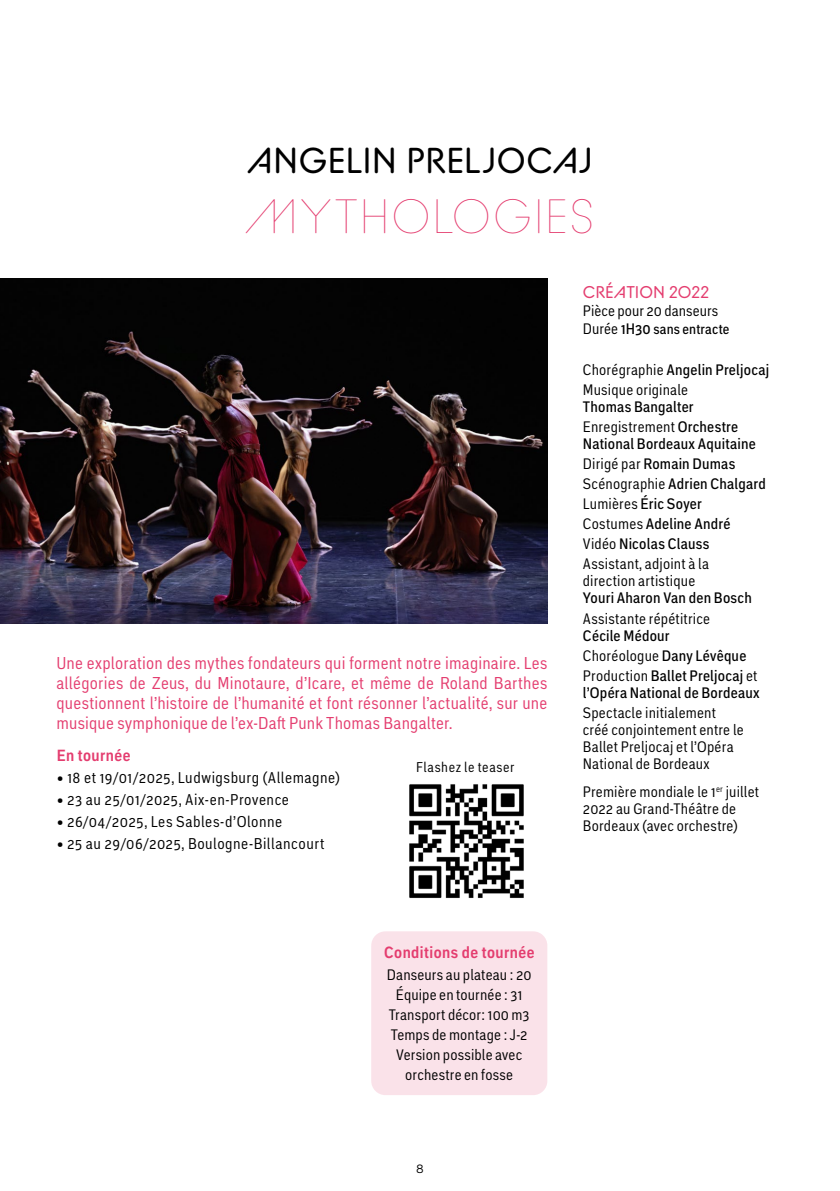
<style>
.page{position:relative;width:840px;height:1191px;background:#fff}
.page>*{position:absolute;margin:0;border:0;box-sizing:border-box;transform-origin:0 0}
.t1{font:48px "BC Alphapipe TSB";letter-spacing:.06em;color:#e43d6f}
.t2{font:36px "BC Alphapipe RB";letter-spacing:.02em;color:#000}
.t3{font:condensed 17px/20px "Embarcadero MVB Pro";letter-spacing:.015em;color:#e43d6f;text-align:justify}
.t4{font:17px "BC Alphapipe RB";letter-spacing:.02em;color:#e43d6f}
.t5{font:700 condensed 16px "Embarcadero MVB Pro";letter-spacing:.03em;color:#e43d6f}
.t6{font:condensed 15.4px "Embarcadero MVB Pro";letter-spacing:.03em;color:#000}
.t7{font:condensed 15px/20px "Embarcadero MVB Pro";letter-spacing:.015em;color:#000}
.t8{font:500 condensed 15px/20px "Embarcadero MVB Pro";letter-spacing:.015em;color:#000}
.t9{font:500 condensed 14px "Embarcadero MVB Pro";letter-spacing:.01em;color:#000}
.t10{font:condensed 14px "Embarcadero MVB Pro";letter-spacing:.04em;color:#000}
.t11{font:300 12px "Interstate";color:#000}
.s1{font-weight:400;font-size:15px}
.s2{font-size:15px}
.s3{font-weight:500}
.s4{font-weight:400}
</style>
<div class="page">
<img style="left:409px;top:784px;width:115px;height:114px">
<img style="left:0;top:278px;width:547px;height:345px">
<div style="left:371px;top:931px;width:176px;height:164px;background:#fae2e9;border-radius:14px"></div>
<h2 class="t2" style="left:247px;top:138px;width:346px">ANGELIN PRELJOCAJ</h2>
<h1 class="t1" style="left:245px;top:187px;width:350px">MYTHOLOGIES</h1>
<p class="t3" style="left:56px;top:652px;width:492px">Une exploration des mythes fondateurs qui forment notre imaginaire. Les allégories de Zeus, du Minotaure, d’Icare, et même de Roland Barthes questionnent l’histoire de l’humanité et font résonner l’actualité, sur une musique symphonique de l’ex-Daft Punk Thomas Bangalter.</p>
<p class="t10" style="left:416px;top:757px;width:100px">Flashez le teaser</p>
<p class="t5" style="left:57px;top:744px;width:75px">En tournée</p>
<p class="t6" style="left:57px;top:767px;width:284px">• 18 et 19/01/2025, Ludwigsburg (Allemagne)</p>
<p class="t6" style="left:57px;top:789px;width:234px">• 23 au 25/01/2025, Aix-en-Provence</p>
<p class="t6" style="left:57px;top:811px;width:227px">• 26/04/2025, Les Sables-d’Olonne</p>
<p class="t6" style="left:57px;top:833px;width:269px">• 25 au 29/06/2025, Boulogne-Billancourt</p>
<p class="t4" style="left:582px;top:282px;width:128px">CRÉATION 2022</p>
<p class="t7" style="left:582px;top:301px;width:137px">Pièce pour 20 danseurs</p>
<p class="t9" style="left:582px;top:320px;width:148px"><span class="s1">Durée</span> <span class="s2">1H30</span> sans entracte</p>
<p class="t7" style="left:582px;top:359px;width:188px">Chorégraphie <span class="s3">Angelin Preljocaj<br></span>Musique originale</p>
<p class="t8" style="left:582px;top:397px;width:157px">Thomas Bangalter<br><span class="s4">Enregistrement</span> Orchestre</p>
<p class="t8" style="left:582px;top:434px;width:184px">National Bordeaux Aquitaine<br><span class="s4">Dirigé par</span> Romain Dumas<br><span class="s4">Scénographie</span> Adrien Chalgard<br><span class="s4">Lumières</span> Éric Soyer<br><span class="s4">Costumes</span> Adeline André<br><span class="s4">Vidéo</span> Nicolas Clauss<br><span class="s4">Assistant, adjoint à la</span></p>
<p class="t7" style="left:582px;top:570px;width:114px">direction artistique</p>
<p class="t8" style="left:582px;top:588px;width:170px">Youri Aharon Van den Bosch</p>
<p class="t7" style="left:582px;top:607px;width:129px">Assistante répétitrice</p>
<p class="t8" style="left:582px;top:625px;width:176px">Cécile Médour<br><span class="s4">Choréologue</span> Dany Lévêque<br><span class="s4">Production</span> Ballet Preljocaj <span class="s4">et</span></p>
<p class="t8" style="left:582px;top:682px;width:178px">l’Opéra National de Bordeaux</p>
<p class="t7" style="left:582px;top:703px;width:162px;line-height:17px">Spectacle initialement créé conjointement entre le<br>Ballet Preljocaj et l’Opéra<br>National de Bordeaux</p>
<p class="t7" style="left:582px;top:782px;width:178px;line-height:17px">Première mondiale le 1<sup>er</sup> juillet<br>2022 au Grand-Théâtre de<br>Bordeaux (avec orchestre)</p>
<p class="t5" style="left:384px;top:941px;width:152px">Conditions de tournée</p>
<p class="t7" style="left:387px;top:964px;width:146px;text-align:center">Danseurs au plateau : 20<br>Équipe en tournée : 31<br>Transport décor: 100 m3<br>Temps de montage : J-2<br>Version possible avec orchestre en fosse</p>
<p class="t11" style="left:416px;top:1161px;width:9px">8</p>
</div>
